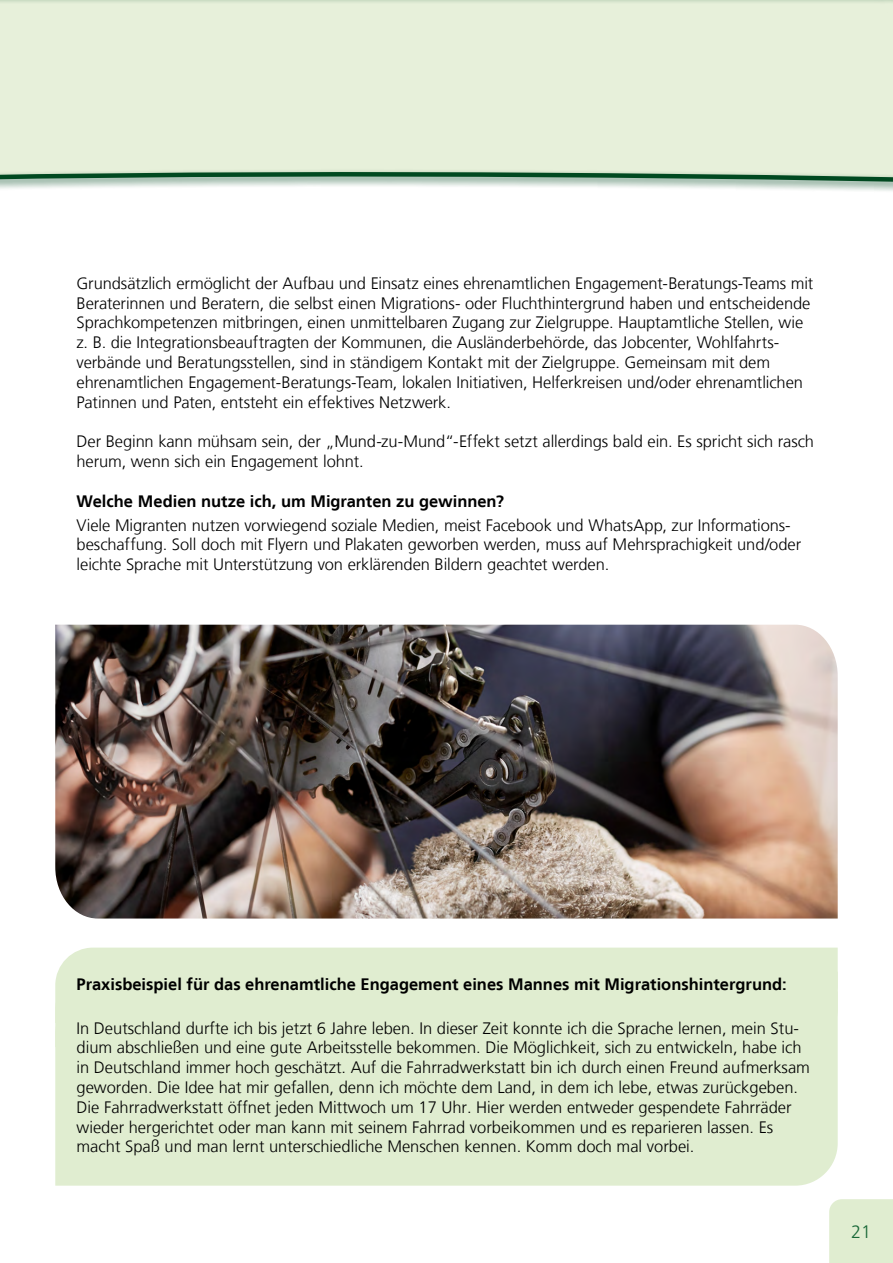
<style>
.page{position:relative;width:893px;height:1263px;background:#fff}
.page>*{position:absolute;margin:0;border:0;box-sizing:border-box;transform-origin:0 0}
.t1{font:300 18px "Frutiger LT";color:#196837}
.Fließtext{font:300 16.5px/19.8px "Frutiger LT";letter-spacing:-.005em;color:#000}
.Praxisbeispiel{font:300 16.5px/19.8px "Frutiger LT";color:#000}
._3__Überschrift{font:700 16.5px "Frutiger LT";color:#000}
</style>
<div class="page">
<svg style="left:0;top:0;width:893px;height:191px"></svg>
<div style="left:829px;top:1199px;width:64px;height:64px;background:#e0edd0"></div>
<img style="left:55px;top:625px;width:783px;height:293px">
<div style="left:58px;top:947px;width:780px;height:25px;background:#e0edd0"></div>
<div style="left:55px;top:972px;width:783px;height:19px;background:#e0edd0"></div>
<div style="left:55px;top:991px;width:783px;height:195px;background:#e0edd0"></div>
<p class="Fließtext" style="left:77px;top:273px;width:738px">Grundsätzlich ermöglicht der Aufbau und Einsatz eines ehrenamtlichen Engagement-Beratungs-Teams mit Beraterinnen und Beratern, die selbst einen Migrations- oder Fluchthintergrund haben und entscheidende Sprachkompetenzen mitbringen, einen unmittelbaren Zugang zur Zielgruppe. Hauptamtliche Stellen, wie z. B. die Integrationsbeauftragten der Kommunen, die Ausländerbehörde, das Jobcenter, Wohlfahrts&shy;verbände und Beratungsstellen, sind in ständigem Kontakt mit der Zielgruppe. Gemeinsam mit dem ehrenamtlichen Engagement-Beratungs-Team, lokalen Initiativen, Helferkreisen und/oder ehrenamtlichen Patinnen und Paten, entsteht ein effektives Netzwerk.</p>
<p class="Fließtext" style="left:77px;top:432px;width:739px">Der Beginn kann mühsam sein, der „Mund-zu-Mund“-Effekt setzt allerdings bald ein. Es spricht sich rasch herum, wenn sich ein Engagement lohnt.</p>
<p class="_3__Überschrift" style="left:77px;top:491px;width:429px">Welche Medien nutze ich, um Migranten zu gewinnen?</p>
<p class="Fließtext" style="left:77px;top:515px;width:726px">Viele Migranten nutzen vorwiegend soziale Medien, meist Facebook und WhatsApp, zur Informations&shy;beschaffung. Soll doch mit Flyern und Plakaten geworben werden, muss auf Mehrsprachigkeit und/oder leichte Sprache mit Unterstützung von erklärenden Bildern geachtet werden.</p>
<p class="_3__Überschrift" style="left:77px;top:974px;width:712px">Praxisbeispiel für das ehrenamtliche Engagement eines Mannes mit Migrationshintergrund:</p>
<p class="Praxisbeispiel" style="left:77px;top:1018px;width:735px">In Deutschland durfte ich bis jetzt 6 Jahre leben. In dieser Zeit konnte ich die Sprache lernen, mein Stu&shy;dium abschließen und eine gute Arbeitsstelle bekommen. Die Möglichkeit, sich zu entwickeln, habe ich in Deutschland immer hoch geschätzt. Auf die Fahrradwerkstatt bin ich durch einen Freund aufmerksam geworden. Die Idee hat mir gefallen, denn ich möchte dem Land, in dem ich lebe, etwas zurückgeben.<br>Die Fahrradwerkstatt öffnet jeden Mittwoch um 17 Uhr. Hier werden entweder gespendete Fahrräder wieder hergerichtet oder man kann mit seinem Fahrrad vorbeikommen und es reparieren lassen. Es macht Spaß und man lernt unterschiedliche Menschen kennen. Komm doch mal vorbei.</p>
<p class="t1" style="left:851px;top:1221px;width:22px">21</p>
</div>
